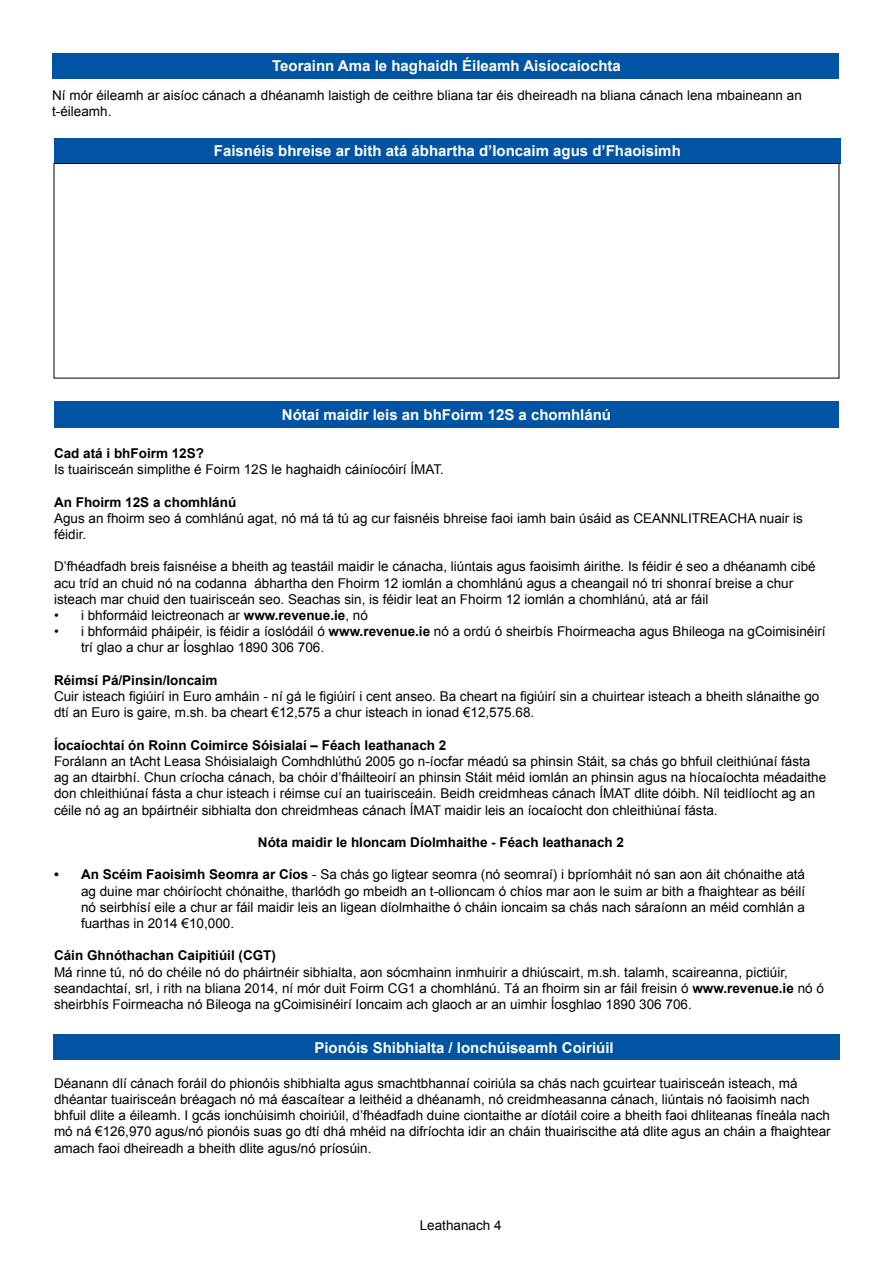
<style>
.page{position:relative;width:893px;height:1263px;background:#fff}
.page>*{position:absolute;margin:0;border:0;box-sizing:border-box;transform-origin:0 0}
.t1{font:700 15px "Arial";color:#fff}
.t2{font:13.5px/16.2px "Arial";color:#000}
.t3{font:700 13.5px "Arial";color:#000}
.s1{font-weight:700}
</style>
<div class="page">
<div style="left:54px;top:138px;width:787px;height:25px;background:#0054a3"></div>
<div style="left:54px;top:401px;width:785px;height:27px;background:#0054a3"></div>
<div style="left:53px;top:1034px;width:787px;height:26px;background:#0054a3"></div>
<div style="left:54px;top:163px;width:785px;height:215px;border:1px solid #000"></div>
<div style="left:52px;top:53px;width:787px;height:25px;background:#0054a3"></div>
<p class="t1" style="left:272px;top:55px;width:350px">Teorainn Ama le haghaidh Éileamh Aisíocaíochta</p>
<p class="t2" style="left:52px;top:87px;width:751px">Ní mór éileamh ar aisíoc cánach a dhéanamh laistigh de ceithre bliana tar éis dheireadh na bliana cánach lena mbaineann an t-éileamh.</p>
<p class="t1" style="left:214px;top:141px;width:468px">Faisnéis bhreise ar bith atá ábhartha d’Ioncaim agus d’Fhaoisimh</p>
<p class="t1" style="left:282px;top:405px;width:331px">Nótaí maidir leis an bhFoirm 12S a chomhlánú</p>
<p class="t3" style="left:54px;top:444px;width:152px">Cad atá i bhFoirm 12S?</p>
<p class="t2" style="left:54px;top:462px;width:391px">Is tuairisceán simplithe é Foirm 12S le haghaidh cáiníocóirí ÍMAT.</p>
<p class="t3" style="left:54px;top:493px;width:184px">An Fhoirm 12S a chomhlánú</p>
<p class="t2" style="left:54px;top:510px;width:750px">Agus an fhoirm seo á comhlánú agat, nó má tá tú ag cur faisnéis bhreise faoi iamh bain úsáid as CEANNLITREACHA nuair is féidir.</p>
<p class="t2" style="left:54px;top:559px;width:763px">D’fhéadfadh breis faisnéise a bheith ag teastáil maidir le cánacha, liúntais agus faoisimh áirithe. Is féidir é seo a dhéanamh cibé acu tríd an chuid nó na codanna ábhartha den Fhoirm 12 iomlán a chomhlánú agus a cheangail nó tri shonraí breise a chur isteach mar chuid den tuairisceán seo. Seachas sin, is féidir leat an Fhoirm 12 iomlán a chomhlánú, atá ar fáil</p>
<p class="t2" style="left:54px;top:607px;width:315px">• i bhformáid leictreonach ar <span class="s1">www.revenue.ie</span>, nó</p>
<p class="t2" style="left:81px;top:624px;width:746px;text-indent:-27px">• i bhformáid pháipéir, is féidir a íoslódáil ó <span class="s1">www.revenue.ie</span> nó a ordú ó sheirbís Fhoirmeacha agus Bhileoga na gCoimisinéirí trí glao a chur ar Íosghlao 1890 306 706.</p>
<p class="t3" style="left:54px;top:671px;width:165px">Réimsí Pá/Pinsin/Ioncaim</p>
<p class="t2" style="left:54px;top:688px;width:767px">Cuir isteach figiúirí in Euro amháin - ní gá le figiúirí i cent anseo. Ba cheart na figiúirí sin a chuirtear isteach a bheith slánaithe go dtí an Euro is gaire, m.sh. ba cheart €12,575 a chur isteach in ionad €12,575.68.</p>
<p class="t3" style="left:54px;top:736px;width:394px">Íocaíochtaí ón Roinn Coimirce Sóisialaí – Féach leathanach 2</p>
<p class="t2" style="left:54px;top:753px;width:774px">Forálann an tAcht Leasa Shóisialaigh Comhdhlúthú 2005 go n-íocfar méadú sa phinsin Stáit, sa chás go bhfuil cleithiúnaí fásta ag an dtairbhí. Chun críocha cánach, ba chóir d’fháilteoirí an phinsin Stáit méid iomlán an phinsin agus na híocaíochta méadaithe don chleithiúnaí fásta a chur isteach i réimse cuí an tuairisceáin. Beidh creidmheas cánach ÍMAT dlite dóibh. Níl teidlíocht ag an céile nó ag an bpáirtnéir sibhialta don chreidmheas cánach ÍMAT maidir leis an íocaíocht don chleithiúnaí fásta.</p>
<p class="t3" style="left:258px;top:833px;width:368px">Nóta maidir le hIoncam Díolmhaithe - Féach leathanach 2</p>
<p class="t2" style="left:81px;top:867px;width:726px;text-align:justify;text-indent:-27px"><span class="s1">• An Scéim Faoisimh Seomra ar Cíos</span> - Sa chás go ligtear seomra (nó seomraí) i bpríomháit nó san aon áit chónaithe atá ag duine mar chóiríocht chónaithe, tharlódh go mbeidh an t-ollioncam ó chíos mar aon le suim ar bith a fhaightear as béilí nó seirbhísí eile a chur ar fáil maidir leis an ligean díolmhaithe ó cháin ioncaim sa chás nach sáraíonn an méid comhlán a fuarthas in 2014 €10,000.</p>
<p class="t3" style="left:54px;top:947px;width:224px">Cáin Ghnóthachan Caipitiúil (CGT)</p>
<p class="t2" style="left:54px;top:964px;width:771px">Má rinne tú, nó do chéile nó do pháirtnéir sibhialta, aon sócmhainn inmhuirir a dhiúscairt, m.sh. talamh, scaireanna, pictiúir, seandachtaí, srl, i rith na bliana 2014, ní mór duit Foirm CG1 a chomhlánú. Tá an fhoirm sin ar fáil freisin ó <span class="s1">www.revenue.ie</span> nó ó sheirbhís Foirmeacha nó Bileoga na gCoimisinéirí Ioncaim ach glaoch ar an uimhir Íosghlao 1890 306 706.</p>
<p class="t1" style="left:314px;top:1037px;width:301px">Pionóis Shibhialta / Ionchúiseamh Coiriúil</p>
<p class="t2" style="left:54px;top:1075px;width:778px">Déanann dlí cánach foráil do phionóis shibhialta agus smachtbhannaí coiriúla sa chás nach gcuirtear tuairisceán isteach, má dhéantar tuairisceán bréagach nó má éascaítear a leithéid a dhéanamh, nó creidmheasanna cánach, liúntais nó faoisimh nach bhfuil dlite a éileamh. I gcás ionchúisimh choiriúil, d’fhéadfadh duine ciontaithe ar díotáil coire a bheith faoi dhliteanas fíneála nach mó ná €126,970 agus/nó pionóis suas go dtí dhá mhéid na difríochta idir an cháin thuairiscithe atá dlite agus an cháin a fhaightear amach faoi dheireadh a bheith dlite agus/nó príosúin.</p>
<p class="t2" style="left:420px;top:1217px;width:83px">Leathanach 4</p>
</div>
